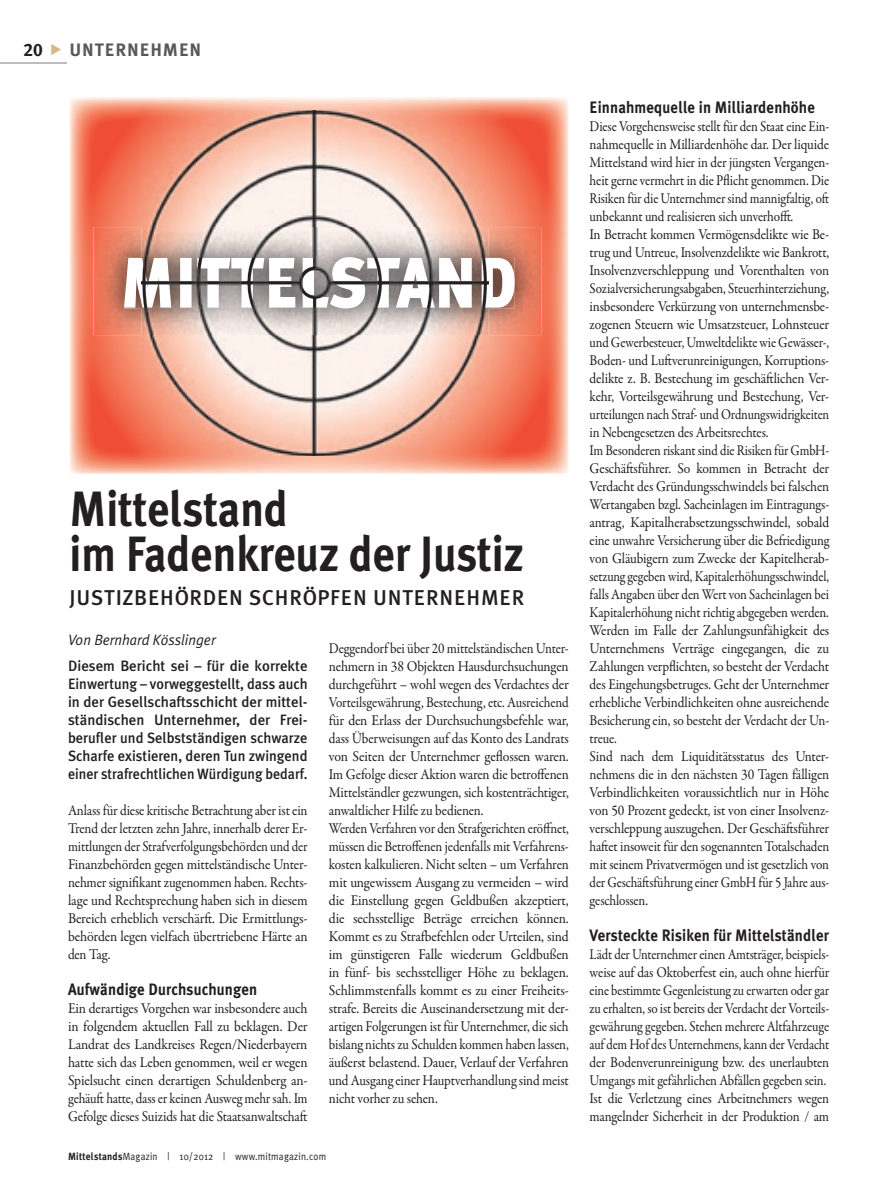
<style>
.page{position:relative;width:893px;height:1191px;background:#fff}
.page>*{position:absolute;margin:0;border:0;box-sizing:border-box;transform-origin:0 0}
.t1{font:700 49.5px/45px "Meta Plus";color:#231f20;scale:.88 1}
.t2{font:500 21.45px "Meta Plus";letter-spacing:.035em;color:#231f20}
.t3{font:700 18px "Meta Plus";letter-spacing:.05em;color:#57585a}
.t4{font:18px "Meta Plus Bold Caps";color:#231f20}
.t5{font:700 16.5px "Meta Plus";letter-spacing:.01em;color:#231f20;scale:.9 1}
.t6{font:15px/18px "Garamond Premr Pro";letter-spacing:-.01em;color:#231f20;scale:.87 1}
.t7{font:15px/18px "Garamond Premr Pro";letter-spacing:-.01em;color:#231f20;scale:.88 1}
.t8{font:15px/18px "Garamond Premr Pro";letter-spacing:-.01em;color:#231f20;scale:.86 1}
.t9{font:15px/18px "Garamond Premr Pro";letter-spacing:-.01em;color:#231f20;text-align:justify;scale:.9 1}
.t10{font:15px/18px "Garamond Premr Pro";letter-spacing:-.01em;color:#231f20;text-align:justify;scale:.92 1}
.t11{font:500 15px/18px "Meta Plus";color:#231f20;text-align:justify}
.t12{font:italic 15px "Meta Plus Normal";color:#231f20;scale:.95 1}
.t13{font:10.5px "Meta Plus Normal";letter-spacing:.025em;color:#231f20;scale:.9 1}
.s1{font-family:"Meta Plus";font-weight:700}
</style>
<div class="page">
<hr style="left:0;top:63px;width:67px;height:1px;background:#bcbdc0">
<img style="left:70px;top:97px;width:498px;height:376px">
<img style="left:93px;top:227px;width:448px;height:108px">
<img style="left:124px;top:257px;width:391px;height:51px">
<img style="left:141px;top:110px;width:347px;height:345px">
<img style="left:141px;top:257px;width:347px;height:51px">
<p class="t4" style="left:24px;top:40px;width:21px">20</p>
<p class="t3" style="left:70px;top:40px;width:133px">untErnEhMEn</p>
<h1 class="t1" style="left:70px;top:486px;width:517px">Mittelstand<br>im Fadenkreuz der Justiz</h1>
<h2 class="t2" style="left:70px;top:585px;width:456px">JUSTIZBEHÖRDEN SCHRÖPFEN UNTERNEHMER</h2>
<p class="t7" style="left:329px;top:639px;width:274px">Deggendorf bei über 20 mittelständischen Unter&shy;nehmern in 38 Objekten Hausdurchsuchungen durchgeführt – wohl wegen des Verdachtes der Vorteilsgewährung, Bestechung, etc. Ausreichend für den Erlass der Durchsuchungsbefehle war, dass Überweisungen auf das Konto des Landrats von Seiten der Unternehmer geflossen waren.<br>Im Gefolge dieser Aktion waren die betroffenen Mittelständler gezwungen, sich kostenträchtiger, anwaltlicher Hilfe zu bedienen.<br>Werden Verfahren vor den Strafgerichten eröffnet, müssen die Betroffenen jedenfalls mit Verfahrens&shy;kosten kalkulieren. Nicht selten – um Verfahren mit ungewissem Ausgang zu vermeiden – wird die Einstellung gegen Geldbußen akzeptiert, die sechsstellige Beträge erreichen können.<br>Kommt es zu Strafbefehlen oder Urteilen, sind im günstigeren Falle wiederum Geldbußen in fünf- bis sechsstelliger Höhe zu beklagen.<br>Schlimmstenfalls kommt es zu einer Freiheits&shy;strafe. Bereits die Auseinandersetzung mit der&shy;artigen Folgerungen ist für Unternehmer, die sich bislang nichts zu Schulden kommen haben lassen, äußerst belastend. Dauer, Verlauf der Verfahren und Ausgang einer Hauptverhandlung sind meist nicht vorher zu sehen.</p>
<p class="t12" style="left:68px;top:631px;width:157px">Von Bernhard Kösslinger</p>
<p class="t11" style="left:68px;top:656px;width:241px">Diesem Bericht sei – für die korrekte Einwertung – vorweggestellt, dass auch in der Gesellschaftsschicht der mittel&shy;ständischen Unternehmer, der Frei&shy;berufler und Selbstständigen schwarze Scharfe existieren, deren Tun zwingend einer strafrechtlichen Würdigung bedarf.</p>
<p class="t9" style="left:68px;top:801px;width:268px">Anlass für diese kritische Betrachtung aber ist ein Trend der letzten zehn Jahre, innerhalb derer Er&shy;mittlungen der Strafverfolgungsbehörden und der Finanzbehörden gegen mittelständische Unter&shy;nehmer signifikant zugenommen haben. Rechts&shy;lage und Rechtsprechung haben sich in diesem Bereich erheblich verschärft. Die Ermittlungs&shy;behörden legen vielfach übertriebene Härte an den Tag.</p>
<p class="t5" style="left:68px;top:979px;width:212px">aufwändige durchsuchungen</p>
<p class="t10" style="left:68px;top:999px;width:262px">Ein derartiges Vorgehen war insbesondere auch in folgendem aktuellen Fall zu beklagen. Der Landrat des Landkreises Regen/Niederbayern hatte sich das Leben genommen, weil er wegen Spielsucht einen derartigen Schuldenberg an&shy;gehäuft hatte, dass er keinen Ausweg mehr sah. Im Gefolge dieses Suizids hat die Staatsanwaltschaft</p>
<p class="t13" style="left:68px;top:1150px;width:288px"><span class="s1">Mittelstands</span>Magazin | 10/2012 | www.mitmagazin.com</p>
<p class="t5" style="left:590px;top:97px;width:252px">Einnahmequelle in Milliardenhöhe</p>
<p class="t6" style="left:590px;top:117px;width:277px">Diese Vorgehensweise stellt für den Staat eine Ein&shy;nahmequelle in Milliardenhöhe dar. Der liquide Mittelstand wird hier in der jüngsten Vergangen&shy;heit gerne vermehrt in die Pflicht genommen. Die Risiken für die Unternehmer sind mannigfaltig, oft unbekannt und realisieren sich unverhofft.<br>In Betracht kommen Vermögensdelikte wie Be&shy;trug und Untreue, Insolvenzdelikte wie Bankrott, Insolvenzverschleppung und Vorenthalten von Sozialversicherungsabgaben, Steuerhinterziehung, insbesondere Verkürzung von unternehmensbe&shy;zogenen Steuern wie Umsatzsteuer, Lohnsteuer und Gewerbesteuer, Umweltdelikte wie Gewässer-, Boden- und Luftverunreinigungen, Korruptions&shy;delikte z. B. Bestechung im geschäftlichen Ver&shy;kehr, Vorteilsgewährung und Bestechung, Ver&shy;urteilungen nach Straf- und Ordnungswidrigkeiten in Nebengesetzen des Arbeitsrechtes.<br>Im Besonderen riskant sind die Risiken für GmbH-Geschäftsführer. So kommen in Betracht der Verdacht des Gründungsschwindels bei falschen Wertangaben bzgl. Sacheinlagen im Eintragungs&shy;antrag, Kapitalherabsetzungsschwindel, sobald eine unwahre Versicherung über die Befriedigung von Gläubigern zum Zwecke der Kapitelherab&shy;setzung gegeben wird, Kapitalerhöhungsschwindel, falls Angaben über den Wert von Sacheinlagen bei Kapitalerhöhung nicht richtig abgegeben werden.<br>Werden im Falle der Zahlungsunfähigkeit des Unternehmens Verträge eingegangen, die zu Zahlungen verpflichten, so besteht der Verdacht des Eingehungsbetruges. Geht der Unternehmer erhebliche Verbindlichkeiten ohne ausreichende Besicherung ein, so besteht der Verdacht der Un&shy;treue.<br>Sind nach dem Liquiditätsstatus des Unter&shy;nehmens die in den nächsten 30 Tagen fälligen Verbindlichkeiten voraussichtlich nur in Höhe von 50 Prozent gedeckt, ist von einer Insolvenz&shy;verschleppung auszugehen. Der Geschäftsführer haftet insoweit für den sogenannten Totalschaden mit seinem Privatvermögen und ist gesetzlich von der Geschäftsführung einer GmbH für 5 Jahre aus&shy;geschlossen.</p>
<p class="t5" style="left:590px;top:925px;width:267px">Versteckte risiken für Mittelständler</p>
<p class="t8" style="left:590px;top:945px;width:280px">Lädt der Unternehmer einen Amtsträger, beispiels&shy;weise auf das Oktoberfest ein, auch ohne hierfür eine bestimmte Gegenleistung zu erwarten oder gar zu erhalten, so ist bereits der Verdacht der Vorteils&shy;gewährung gegeben. Stehen mehrere Altfahrzeuge auf dem Hof des Unternehmens, kann der Verdacht der Bodenverunreinigung bzw. des unerlaubten Umgangs mit gefährlichen Abfällen gegeben sein.<br>Ist die Verletzung eines Arbeitnehmers wegen mangelnder Sicherheit in der Produktion / am</p>
</div>
